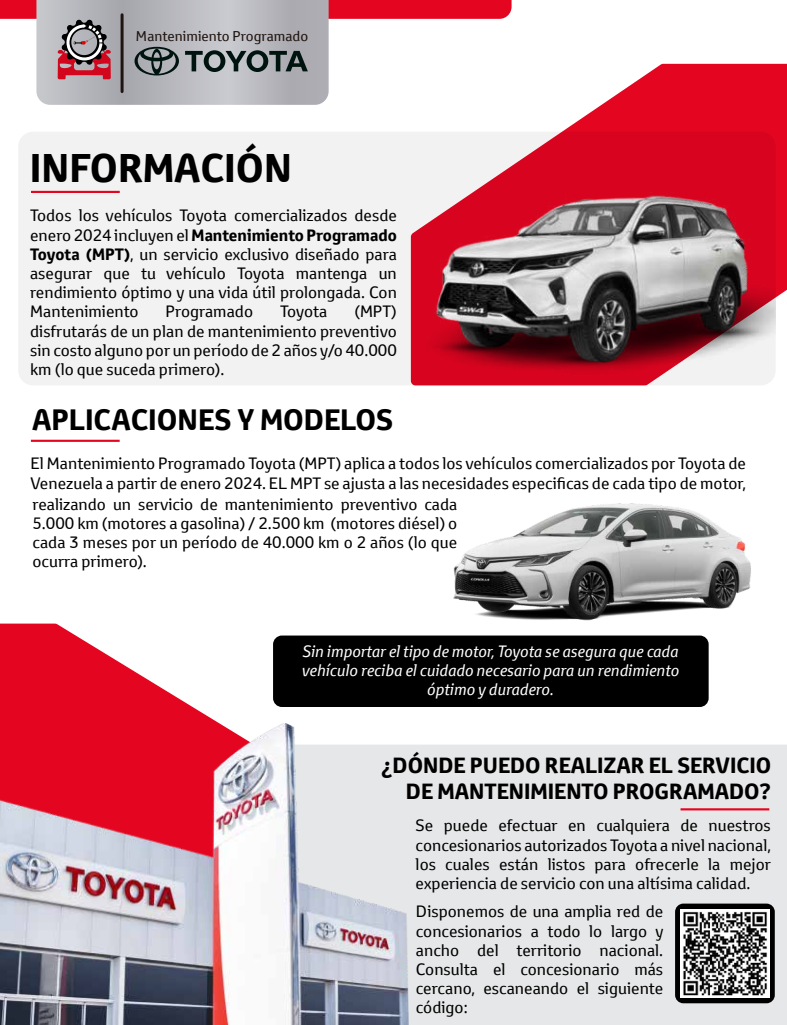
<style>
.page{position:relative;width:787px;height:1025px;background:#fff}
.page>*{position:absolute;margin:0;border:0;box-sizing:border-box;transform-origin:0 0}
.t1{font:700 38.9px "Toyota Text";color:#000}
.t2{font:700 28.7px "Toyota Text";color:#000}
.t3{font:700 21.4px/25.6px "Toyota Text";color:#000;text-align:right}
.t4{font:16px/19.2px "Toyota Text";color:#000;text-align:justify}
.t5{font:italic 16px/19.2px "Toyota Text";color:#fff;text-align:center}
.t6{font:13.8px "Toyota Text";color:#1f140f}
.s1{font-weight:700}
</style>
<div class="page">
<div style="left:409px;top:745px;width:378px;height:280px;background:#e6e7e8"></div>
<svg style="left:0;top:624px;width:315px;height:99px"></svg>
<div style="left:18px;top:132px;width:758px;height:253px;background:#f2f2f2;border-radius:15px"></div>
<div style="left:273px;top:636px;width:436px;height:71px;background:#000;border-radius:9px"></div>
<svg style="left:411px;top:64px;width:376px;height:321px"></svg>
<hr style="left:31px;top:191px;width:89px;height:2px;background:#e40521">
<hr style="left:31px;top:440px;width:89px;height:2px;background:#e40521">
<hr style="left:681px;top:808px;width:88px;height:2px;background:#e40521">
<svg style="left:0;top:0;width:512px;height:105px"></svg>
<img style="left:426px;top:176px;width:350px;height:201px">
<div style="left:271px;top:747px;width:153px;height:139px;background:#e6e7e8"></div>
<img style="left:0;top:723px;width:409px;height:302px">
<svg style="left:675px;top:904px;width:100px;height:99px;fill:#000"></svg>
<img style="left:681px;top:910px;width:88px;height:87px">
<img style="left:416px;top:503px;width:335px;height:148px">
<p class="t6" style="left:136px;top:27px;width:174px">Mantenimiento Programado</p>
<h1 class="t1" style="left:30px;top:142px;width:263px">INFORMACIÓN</h1>
<p class="t4" style="left:30px;top:206px;width:368px">Todos los vehículos Toyota comercializados desde enero 2024 incluyen el <span class="s1">Mantenimiento Programado Toyota (MPT)</span>, un servicio exclusivo diseñado para asegurar que tu vehículo Toyota mantenga un rendimiento óptimo y una vida útil prolongada. Con Mantenimiento</p>
<p class="t4" style="left:30px;top:302px;width:368px;text-indent:324px">(MPT) disfrutarás de un plan de mantenimiento preventivo sin costo alguno por un período de 2 años y/o 40.000 km (lo que suceda primero).</p>
<p class="t4" style="left:166px;top:302px;width:89px">Programado</p>
<p class="t4" style="left:280px;top:302px;width:49px">Toyota</p>
<h2 class="t2" style="left:32px;top:401px;width:363px">APLICACIONES Y MODELOS</h2>
<p class="t4" style="left:31px;top:454px;width:717px">El Mantenimiento Programado Toyota (MPT) aplica a todos los vehículos comercializados por Toyota de Venezuela a partir de enero 2024. EL MPT se ajusta a las necesidades especificas de cada tipo de motor, r</p>
<p class="t4" style="left:32px;top:494px;width:427px">realizando un servicio de mantenimiento preventivo cada 5.000 km (motores a gasolina) / 2.500 km (motores diésel) o cada 3 meses por un período de 40.000 km o 2 años (lo que ocurra primero).</p>
<p class="t5" style="left:302px;top:641px;width:379px">Sin importar el tipo de motor, Toyota se asegura que cada vehículo reciba el cuidado necesario para un rendimiento óptimo y duradero.</p>
<h3 class="t3" style="left:380px;top:753px;width:392px">¿DÓNDE PUEDO REALIZAR EL SERVICIO<br>DE MANTENIMIENTO PROGRAMADO?</h3>
<p class="t4" style="left:416px;top:816px;width:357px">Se puede efectuar en cualquiera de nuestros concesionarios autorizados Toyota a nivel nacional, los cuales están listos para ofrecerle la mejor experiencia de servicio con una altísima calidad.</p>
<p class="t4" style="left:416px;top:902px;width:249px">Disponemos de una amplia red de concesionarios a todo lo largo y ancho del territorio nacional.<br>Consulta el concesionario más cercano, escaneando el siguiente código:</p>
</div>
